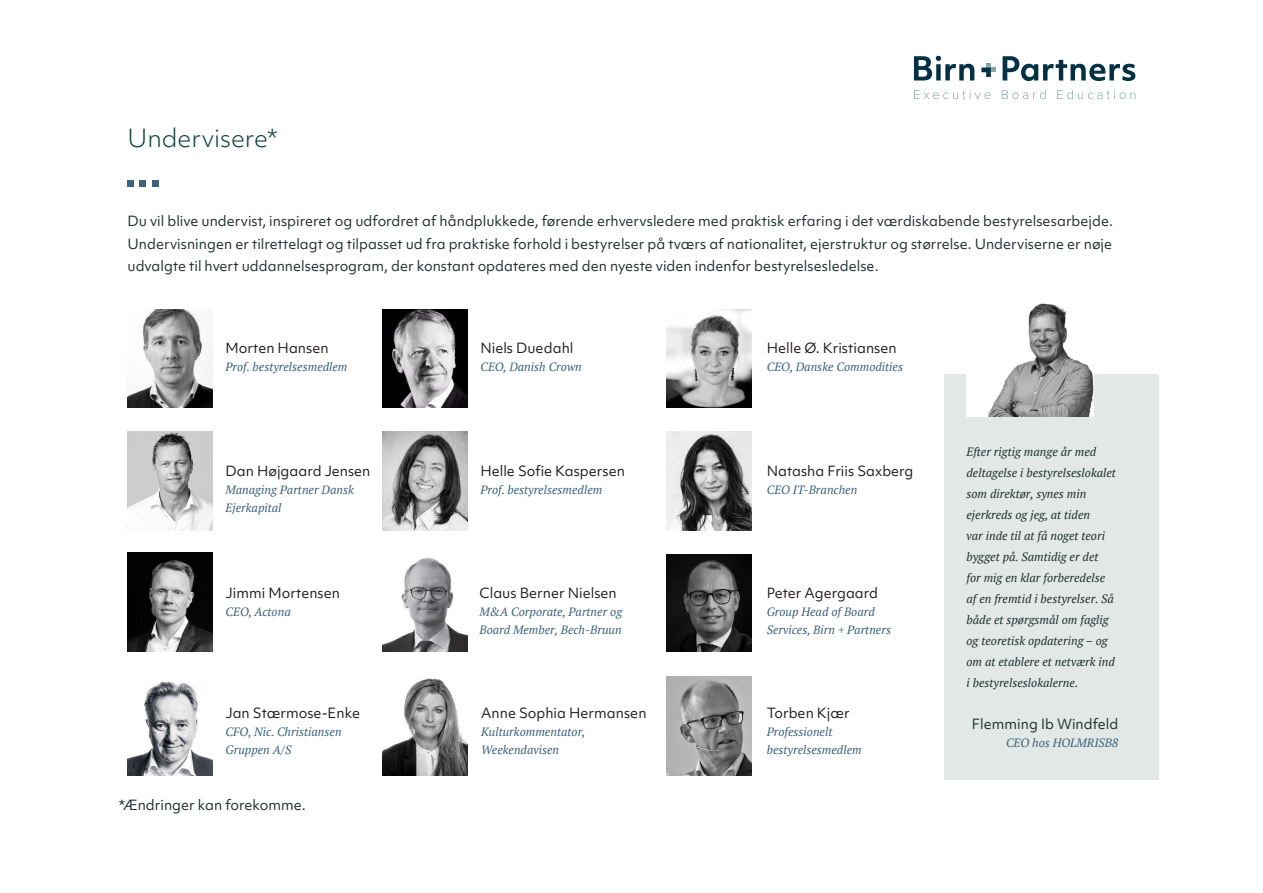
<style>
.page{position:relative;width:1263px;height:893px;background:#fff}
.page>*{position:absolute;margin:0;border:0;box-sizing:border-box;transform-origin:0 0}
.Main_H1_-_dark{font:300 24px "Objektiv Mk 1";color:#12453d}
.Body_-_dark{font:13.5px/22.5px "Objektiv Mk 1";color:#20302d;text-align:justify}
.body_dark{font:13.5px "Objektiv Mk 1";color:#231f20}
.Body_-_dark-2{font:italic 12px/18px "PT Serif";color:#3d627a}
.Body_-_dark-3{font:italic 12px/21px "PT Serif";color:#20302d}
</style>
<div class="page">
<svg style="left:914px;top:90px;width:77px;height:9px"></svg>
<svg style="left:1002px;top:90px;width:44px;height:9px"></svg>
<svg style="left:1057px;top:90px;width:78px;height:9px"></svg>
<svg style="left:914px;top:56px;width:60px;height:24px"></svg>
<svg style="left:1002px;top:56px;width:133px;height:25px"></svg>
<svg style="left:981px;top:63px;width:14px;height:14px"></svg>
<img style="left:128px;top:310px;width:85px;height:97px">
<img style="left:382px;top:310px;width:86px;height:97px">
<img style="left:128px;top:432px;width:85px;height:98px">
<img style="left:382px;top:432px;width:86px;height:98px">
<img style="left:667px;top:310px;width:85px;height:97px">
<img style="left:667px;top:432px;width:85px;height:98px">
<img style="left:667px;top:554px;width:85px;height:98px">
<img style="left:667px;top:677px;width:85px;height:98px">
<img style="left:128px;top:553px;width:85px;height:99px">
<img style="left:382px;top:678px;width:86px;height:97px">
<img style="left:128px;top:681px;width:85px;height:94px">
<img style="left:382px;top:557px;width:86px;height:95px">
<div style="left:128px;top:180px;width:6px;height:7px;background:#3d627a"></div>
<div style="left:140px;top:180px;width:6px;height:7px;background:#3d627a"></div>
<div style="left:152px;top:180px;width:6px;height:7px;background:#3d627a"></div>
<div style="left:944px;top:374px;width:215px;height:406px;background:#e2e8e6"></div>
<img style="left:966px;top:303px;width:127px;height:113px">
<p class="Main_H1_-_dark" style="left:128px;top:122px;width:152px">Undervisere*</p>
<p class="Body_-_dark" style="left:128px;top:210px;width:987px">Du vil blive undervist, inspireret og udfordret af håndplukkede, førende erhvervsledere med praktisk erfaring i det værdiskabende bestyrelsesarbejde.<br>Undervisningen er tilrettelagt og tilpasset ud fra praktiske forhold i bestyrelser på tværs af nationalitet, ejerstruktur og størrelse. Underviserne er nøje udvalgte til hvert uddannelsesprogram, der konstant opdateres med den nyeste viden indenfor bestyrelsesledelse.</p>
<p class="body_dark" style="left:226px;top:339px;width:105px">Morten Hansen</p>
<p class="Body_-_dark-2" style="left:226px;top:358px;width:123px">Prof. bestyrelsesmedlem</p>
<p class="body_dark" style="left:480px;top:339px;width:95px">Niels Duedahl</p>
<p class="Body_-_dark-2" style="left:480px;top:358px;width:103px">CEO, Danish Crown</p>
<p class="body_dark" style="left:226px;top:461px;width:146px">Dan Højgaard Jensen</p>
<p class="Body_-_dark-2" style="left:226px;top:480px;width:130px">Managing Partner Dansk<br>Ejerkapital</p>
<p class="body_dark" style="left:480px;top:462px;width:146px">Helle Sofie Kaspersen</p>
<p class="Body_-_dark-2" style="left:480px;top:481px;width:123px">Prof. bestyrelsesmedlem</p>
<p class="body_dark" style="left:226px;top:584px;width:116px">Jimmi Mortensen</p>
<p class="Body_-_dark-2" style="left:226px;top:603px;width:67px">CEO, Actona</p>
<p class="body_dark" style="left:479px;top:584px;width:139px">Claus Berner Nielsen</p>
<p class="Body_-_dark-2" style="left:479px;top:603px;width:144px">M&amp;A Corporate, Partner og<br>Board Member, Bech-Bruun</p>
<p class="body_dark" style="left:226px;top:704px;width:136px">Jan Stærmose-Enke</p>
<p class="Body_-_dark-2" style="left:226px;top:723px;width:118px">CFO, Nic. Christiansen<br>Gruppen A/S</p>
<p class="body_dark" style="left:481px;top:704px;width:167px">Anne Sophia Hermansen</p>
<p class="Body_-_dark-2" style="left:481px;top:723px;width:106px">Kulturkommentator,<br>Weekendavisen</p>
<p class="Body_-_dark" style="left:119px;top:794px;width:189px">*Ændringer kan forekomme.</p>
<p class="body_dark" style="left:767px;top:339px;width:131px">Helle Ø. Kristiansen</p>
<p class="Body_-_dark-2" style="left:767px;top:358px;width:138px">CEO, Danske Commodities</p>
<p class="body_dark" style="left:767px;top:461px;width:148px">Natasha Friis Saxberg</p>
<p class="Body_-_dark-2" style="left:767px;top:480px;width:92px">CEO IT-Branchen</p>
<p class="body_dark" style="left:767px;top:583px;width:113px">Peter Agergaard</p>
<p class="Body_-_dark-2" style="left:767px;top:602px;width:126px">Group Head of Board<br>Services, Birn + Partners</p>
<p class="body_dark" style="left:767px;top:704px;width:85px">Torben Kjær</p>
<p class="Body_-_dark-2" style="left:767px;top:723px;width:96px">Professionelt bestyrelsesmedlem</p>
<p class="Body_-_dark-3" style="left:966px;top:441px;width:151px">Efter rigtig mange år med deltagelse i bestyrelseslokalet som direktør, synes min ejerkreds og jeg, at tiden<br>var inde til at få noget teori bygget på. Samtidig er det<br>for mig en klar forberedelse af en fremtid i bestyrelser. Så både et spørgsmål om faglig og teoretisk opdatering – og om at etablere et netværk ind i bestyrelseslokalerne.</p>
<p class="Body_-_dark" style="left:972px;top:712px;width:148px">Flemming Ib Windfeld</p>
<p class="Body_-_dark-2" style="left:1006px;top:733px;width:114px">CEO hos HOLMRISB8</p>
</div>
